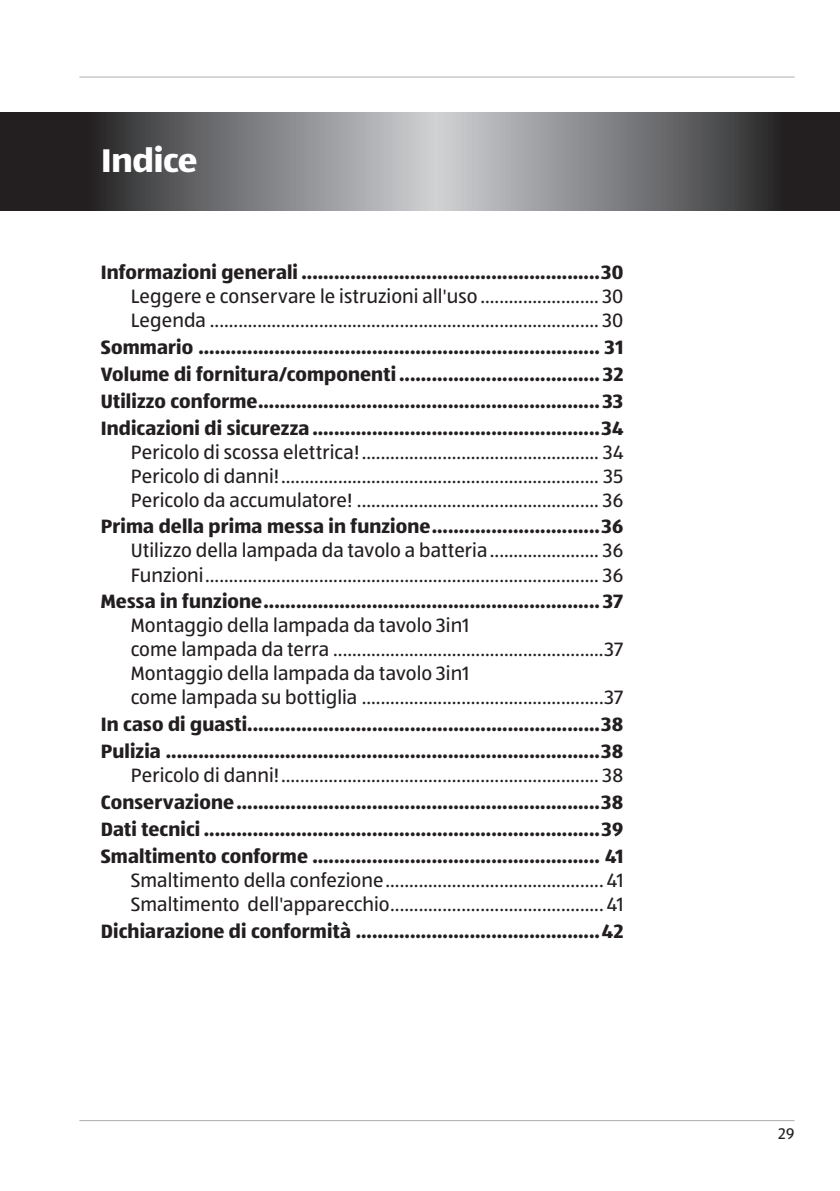
<style>
.page{position:relative;width:840px;height:1191px;background:#fff}
.page>*{position:absolute;margin:0;border:0;box-sizing:border-box;transform-origin:0 0}
.t1{font:700 34px "ALDISUEDOT";letter-spacing:-.01em;color:#fff;scale:1.05 1}
.t2{font:700 20px/26.8px "ALDISUEDOT";letter-spacing:.01em;color:#231f20;text-align:justify}
.t3{font:20px/24px "ALDISUEDOT";letter-spacing:.005em;color:#231f20}
.t4{font:16px "ALDISUEDOT";color:#231f20}
</style>
<div class="page">
<hr style="left:79px;top:77px;width:715px;height:1px;background:#adaeb2">
<hr style="left:79px;top:1120px;width:715px;height:1px;background:#adaeb2">
<svg style="left:0;top:112px;width:839px;height:98px;background:#6e6e71"></svg>
<h1 class="t1" style="left:101px;top:137px;width:93px">Indice</h1>
<p class="t2" style="left:101px;top:258px;width:523px">Informazioni generali .......................................................30</p>
<p class="t3" style="left:131px;top:284px;width:494px">Leggere e conservare le istruzioni all'uso ......................... 30<br>Legenda .................................................................................. 30</p>
<p class="t2" style="left:101px;top:333px;width:524px">Sommario .......................................................................... 31<br>Volume di fornitura/componenti ..................................... 32<br>Utilizzo conforme...............................................................33<br>Indicazioni di sicurezza .....................................................34</p>
<p class="t3" style="left:131px;top:439px;width:494px;text-align:justify">Pericolo di scossa elettrica!.................................................. 34<br>Pericolo di danni!................................................................... 35<br>Pericolo da accumulatore! ................................................... 36</p>
<p class="t2" style="left:101px;top:513px;width:523px">Prima della prima messa in funzione...............................36</p>
<p class="t3" style="left:131px;top:538px;width:493px">Utilizzo della lampada da tavolo a batteria....................... 36<br>Funzioni................................................................................... 36</p>
<p class="t2" style="left:101px;top:587px;width:524px">Messa in funzione.............................................................. 37</p>
<p class="t3" style="left:131px;top:613px;width:494px">Montaggio della lampada da tavolo 3in1<br>come lampada da terra .........................................................37<br>Montaggio della lampada da tavolo 3in1<br>come lampada su bottiglia ...................................................37</p>
<p class="t2" style="left:101px;top:710px;width:523px">In caso di guasti.................................................................38<br>Pulizia ................................................................................38</p>
<p class="t3" style="left:131px;top:762px;width:494px">Pericolo di danni!................................................................... 38</p>
<p class="t2" style="left:101px;top:788px;width:524px">Conservazione...................................................................38<br>Dati tecnici .........................................................................39<br>Smaltimento conforme ..................................................... 41</p>
<p class="t3" style="left:131px;top:867px;width:494px">Smaltimento della confezione.............................................. 41<br>Smaltimento dell'apparecchio............................................. 41</p>
<p class="t2" style="left:101px;top:916px;width:524px">Dichiarazione di conformità .............................................42</p>
<p class="t4" style="left:778px;top:1123px;width:18px">29</p>
</div>
